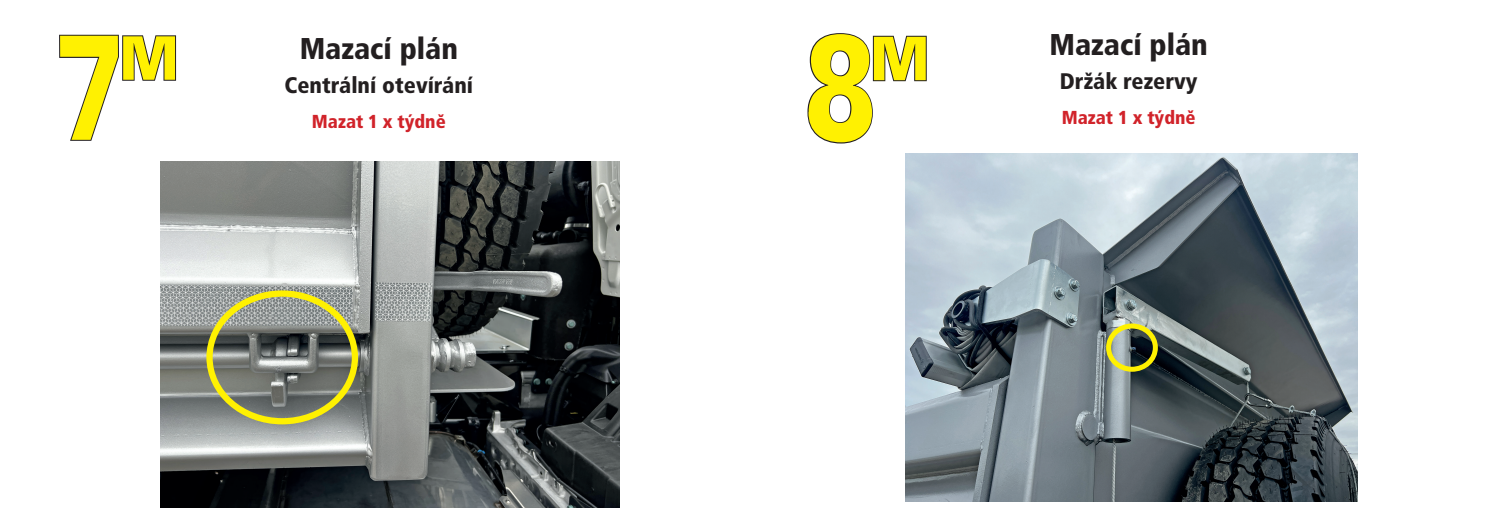
<style>
.page{position:relative;width:1489px;height:525px;background:#fff}
.page>*{position:absolute;margin:0;border:0;box-sizing:border-box;transform-origin:0 0}
.t1{font:150px "USA Black CE";color:#fff101;scale:.7 1}
.t2{font:60px "USA Black CE";color:#fff101}
.t3{font:900 condensed 30px "Frutiger CE";color:#231f20}
.t4{font:900 condensed 22.5px "Frutiger CE";color:#231f20}
.t5{font:900 condensed 18.75px "Frutiger CE";color:#d1232a}
</style>
<div class="page">
<svg style="left:59px;top:34px;width:118px;height:107px"></svg>
<img style="left:160px;top:162px;width:459px;height:345px">
<div style="left:206px;top:290px;width:152px;height:134px;border:6px solid #fff101;border-radius:50%"></div>
<svg style="left:807px;top:33px;width:120px;height:111px"></svg>
<img style="left:905px;top:153px;width:452px;height:348px">
<div style="left:1106px;top:323px;width:51px;height:48px;border:5px solid #fff101;border-radius:50%"></div>
<h1 class="t1" style="left:54px;top:-3px;width:102px">7</h1>
<h2 class="t2" style="left:119px;top:22px;width:61px">M</h2>
<h3 class="t3" style="left:300px;top:32px;width:160px">Mazací plán</h3>
<p class="t4" style="left:284px;top:73px;width:190px">Centrální otevírání</p>
<p class="t5" style="left:312px;top:110px;width:135px">Mazat 1 x týdně</p>
<h1 class="t1" style="left:805px;top:-3px;width:102px">8</h1>
<h2 class="t2" style="left:870px;top:23px;width:61px">M</h2>
<h3 class="t3" style="left:1049px;top:28px;width:160px">Mazací plán</h3>
<p class="t4" style="left:1059px;top:69px;width:139px">Držák rezervy</p>
<p class="t5" style="left:1061px;top:106px;width:135px">Mazat 1 x týdně</p>
</div>
